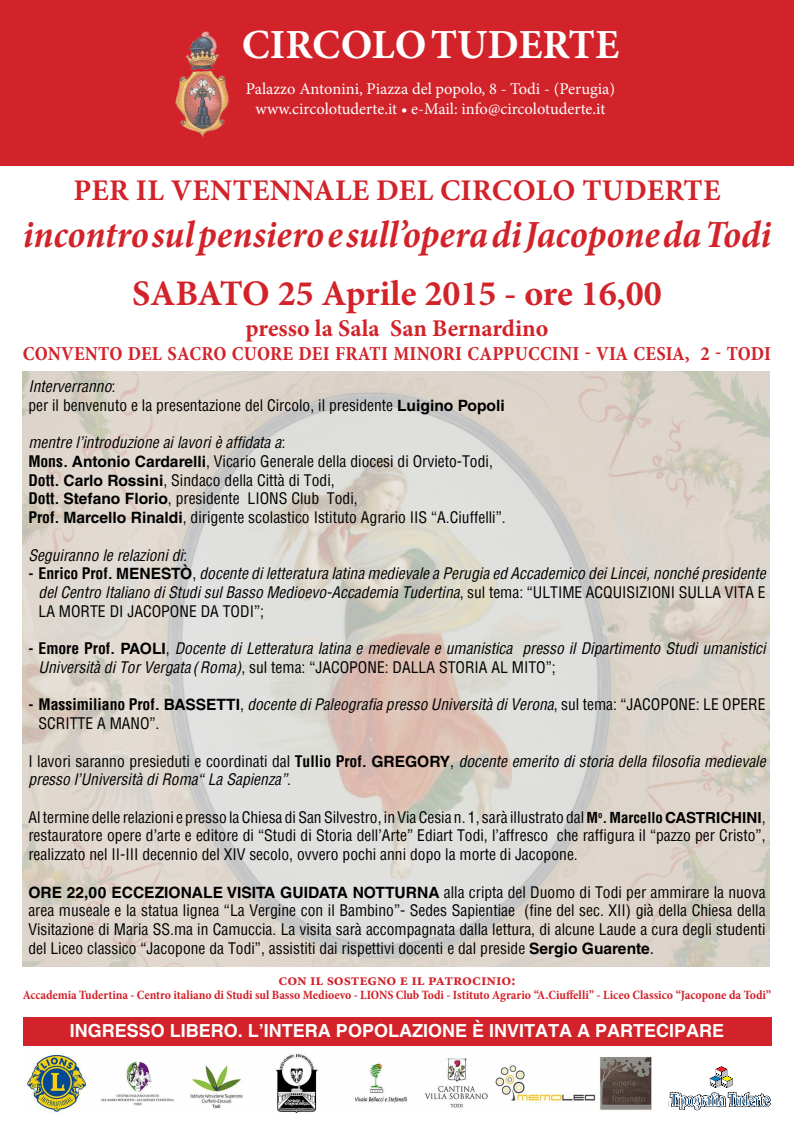
<style>
.page{position:relative;width:794px;height:1134px;background:#fff}
.page>*{position:absolute;margin:0;border:0;box-sizing:border-box;transform-origin:0 0}
.t1{font:700 41.4px "Minion Pro";color:#fff}
.t2{font:italic 700 condensed 38.8px "Minion Pro";letter-spacing:-.005em;color:#d2232a}
.t3{font:700 36px "Minion Pro";color:#d2232a}
.t4{font:700 30px "Minion Pro";letter-spacing:.01em;color:#d2232a}
.t5{font:700 24px "Minion Pro";letter-spacing:.005em;color:#d2232a}
.t6{font:700 condensed 20px "Minion Pro";letter-spacing:.01em;color:#d2232a}
.t7{font:700 18px "Helvetica";color:#fff}
.t8{font:16.44px/19.7px "Minion Pro";color:#fff;text-align:center}
.t9{font:700 16px "Minion Pro";letter-spacing:-.005em;color:#d2232a}
.t10{font:condensed 15.6px/18.7px "Helvetica";color:#000}
.t11{font:italic condensed 15.6px/18.7px "Helvetica";color:#000}
.t12{font:700 15.6px "Helvetica LT Std";color:#000}
.t13{font:700 condensed 12.8px "Minion Pro";color:#d2232a}
.s1{font-style:italic}
.s2{font-family:"Helvetica LT Std";font-weight:700;font-stretch:normal}
.s3{font-weight:700}
.s4{font-weight:700;font-style:normal}
.s5{font-family:"Helvetica LT Std";font-weight:700;font-style:normal;font-stretch:normal}
.s6{font-style:normal}
.s7{font-weight:700;font-size:14.8px}
.s8{font-family:"Helvetica LT Std";font-weight:700;font-stretch:normal;font-size:15.2px}
.s9{font-family:"Helvetica LT Std";font-stretch:normal}
</style>
<div class="page">
<img style="left:24px;top:1045px;width:633px;height:68px">
<div style="left:23px;top:1017px;width:748px;height:28px;background:#d2232a"></div>
<div style="left:0;top:0;width:794px;height:166px;background:#d2232a"></div>
<img style="left:175px;top:31px;width:54px;height:106px">
<img style="left:23px;top:372px;width:747px;height:595px">
<svg style="left:670px;top:1066px;width:100px;height:44px"></svg>
<h1 class="t1" style="left:242px;top:16px;width:379px">CIRCOLO TUDERTE</h1>
<p class="t8" style="left:246px;top:79px;width:371px">Palazzo Antonini, Piazza del popolo, 8 - Todi - (Perugia) www.circolotuderte.it • e-Mail: info@circolotuderte.it</p>
<h3 class="t4" style="left:73px;top:170px;width:323px">Per il ventennale del</h3>
<h3 class="t4" style="left:440px;top:170px;width:41px">Circolo</h3>
<h3 class="t4" style="left:582px;top:170px;width:41px">Tuderte</h3>
<h2 class="t2" style="left:23px;top:208px;width:750px">incontro sul pensiero e sull’opera di Jacopone da Todi</h2>
<h3 class="t3" style="left:132px;top:268px;width:531px">SABATO 25 Aprile 2015 - ore 16,00</h3>
<h3 class="t5" style="left:246px;top:311px;width:304px">presso la Sala San Bernardino</h3>
<p class="t6" style="left:23px;top:340px;width:716px">Convento del Sacro Cuore dei frati Minori Cappuccini - Via Cesia, 2 - TODI</p>
<p class="t10" style="left:28px;top:377px;width:478px"><span class="s1">Interverranno:<br></span>per il benvenuto e la presentazione del Circolo, il presidente <span class="s2">Luigino Popoli</span></p>
<p class="t10" style="left:28px;top:433px;width:479px"><span class="s1">mentre l’introduzione ai lavori è affidata a:<br></span><span class="s3">Mons.</span> <span class="s2">Antonio Cardarelli</span>, Vicario Generale della diocesi di Orvieto-Todi, <span class="s3">Dott.</span> <span class="s2">Carlo Rossini</span>, Sindaco della Città di Todi,<br><span class="s3">Dott.</span> <span class="s2">Stefano Florio</span>, presidente LIONS Club Todi,<br><span class="s3">Prof.</span> <span class="s2">Marcello Rinaldi</span>, dirigente scolastico Istituto Agrario IIS “A.Ciuffelli”.</p>
<p class="t11" style="left:28px;top:545px;width:160px">Seguiranno le relazioni di:</p>
<p class="t11" style="left:39px;top:564px;width:728px;text-indent:-10px"><span class="s4">- Enrico Prof.</span> <span class="s5">MENESTò</span><span class="s6">,</span> docente di letteratura latina medievale a Perugia ed Accademico dei Lincei, nonché presidente del Centro Italiano di Studi sul Basso Medioevo-Accademia Tudertina<span class="s6">, sul tema: “Ulti me ac quisi</span></p>
<p class="t10" style="left:639px;top:583px;width:16px">zioni</p>
<p class="t10" style="left:678px;top:583px;width:10px">sulla</p>
<p class="t10" style="left:725px;top:583px;width:9px">vita</p>
<p class="t10" style="left:758px;top:583px;width:9px">e</p>
<p class="t10" style="left:39px;top:601px;width:227px">la morte di Jaco pone da Todi”;</p>
<p class="t11" style="left:39px;top:639px;width:728px;text-indent:-10px"><span class="s4">- Emore Prof.</span> <span class="s5">PAOLI</span><span class="s6">,</span> Docente di Letteratura latina e medievale e umanistica presso il Dipartimento Studi umanistici<br>Università di Tor Vergata (Roma)<span class="s6">, sul tema: “Jaco pon e: dalla</span></p>
<p class="t10" style="left:439px;top:658px;width:118px">storia al mito”;</p>
<p class="t11" style="left:39px;top:695px;width:728px;text-indent:-10px"><span class="s4">- Massimiliano Prof.</span> <span class="s5">BASSETTI</span><span class="s6">,</span> docente di Paleografia presso Università di Verona<span class="s6">, sul tema: “Jaco pon e: le opere scritte a mano ”.</span></p>
<p class="t11" style="left:28px;top:751px;width:739px"><span class="s6">I lavori saranno presieduti e coordinati dal</span> <span class="s4">Tullio Prof.</span> <span class="s5">GREGORY</span><span class="s6">,</span> docente emerito di storia della filosofia medievale presso l’Università di Roma “La Sapienza”<span class="s6">.</span></p>
<p class="t10" style="left:28px;top:807px;width:739px;text-align:justify">Al termine delle relazioni e presso la Chiesa di San Silvestro, in Via Cesia n. 1, sarà illustrato dal <span class="s7">M</span><sup>o</sup><span class="s7">. Marcello</span><span class="s8">CASTRICHINI</span>, restauratore opere d’arte e editore di “Studi di Storia dell’Arte” Ediart Todi, l’affresco che raffigura il “pazzo per Cristo”, realizzato nel II-III decennio del XIV secolo, ovvero pochi anni dopo la morte di Jacopone.</p>
<p class="t12" style="left:28px;top:883px;width:95px">Ore 22,00 ecce</p>
<p class="t12" style="left:155px;top:883px;width:21px">zionale</p>
<p class="t12" style="left:227px;top:883px;width:19px">visita</p>
<p class="t12" style="left:280px;top:883px;width:49px">guidata</p>
<p class="t12" style="left:353px;top:883px;width:12px">nott</p>
<p class="t12" style="left:394px;top:883px;width:24px">urna</p>
<p class="t10" style="left:28px;top:882px;width:739px;text-align:justify;text-indent:415px">alla cripta del Duomo di Todi per ammirare la nuova area museale e la statua lignea “La Vergine con il Bambino”- Sedes Sapientiae (fine del sec. XII) già della Chiesa della Visitazione di Maria SS.ma in Camuccia. La visita sarà accompagnata dalla lettura, di alcune Laude a cura degli studenti del Liceo classico “Jacopone da Todi”, assistiti dai rispettivi docenti e dal preside <span class="s2">Sergio Guarente</span><span class="s9">.</span></p>
<p class="t9" style="left:278px;top:969px;width:238px">con il sostegno e il patrocinio:</p>
<p class="t13" style="left:23px;top:986px;width:346px">Accademia Tudertina - Centro italiano di Studi sul Basso Medioevo - LION</p>
<p class="t13" style="left:387px;top:986px;width:385px">S Club Todi - Istituto Agrario “A.Ciuffelli” - Liceo Classico “Jacopone da Todi”</p>
<p class="t7" style="left:70px;top:1020px;width:656px">INGRESSO LIBERO. L’INTERA POPOLAZIONE È INVITATA A PARTECIPARE</p>
</div>
